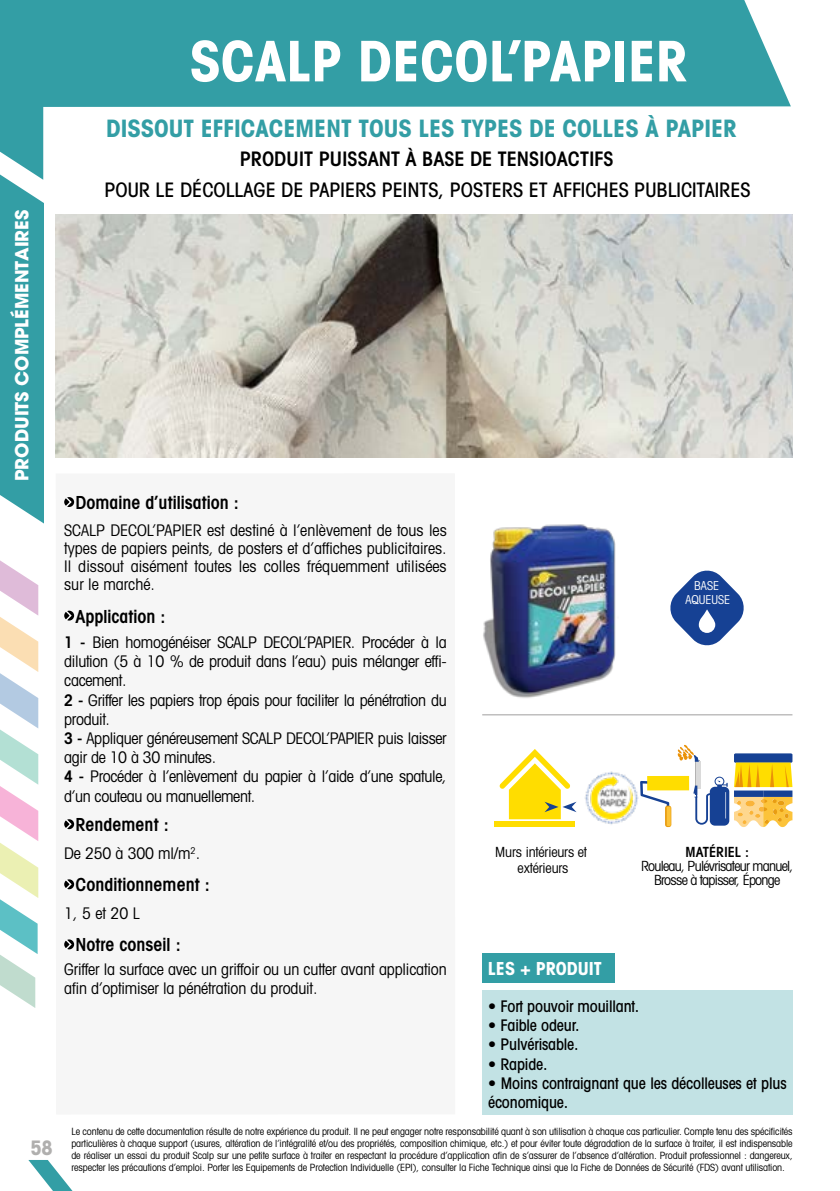
<style>
.page{position:relative;width:840px;height:1191px;background:#fff}
.page>*{position:absolute;margin:0;border:0;box-sizing:border-box;transform-origin:0 0}
.t1{font:700 condensed 56px "Avant Garde";color:#fff}
.t2{font:700 condensed 24px "Avant Garde";color:#339ea5}
.t3{font:500 condensed 20px "Avant Garde";color:#000}
.t4{font:600 condensed 20px "Avant Garde";color:#000}
.t5{font:700 condensed 20px "Avant Garde";color:#b0afae}
.t6{font:600 condensed 18px "Avant Garde";color:#000}
.t7{font:700 18px "Avant Garde";color:#fff}
.t8{font:700 condensed 18px "Avant Garde";color:#fff}
.t9{font:condensed 16px/19.2px "Avant Garde";letter-spacing:-.02em;color:#000}
.t10{font:500 condensed 16px/19.2px "Avant Garde";letter-spacing:-.01em;color:#000}
.t11{font:condensed 14px/14px "Avant Garde";letter-spacing:-.05em;color:#000;text-align:center}
.t12{font:condensed 14px/16.8px "Avant Garde";letter-spacing:-.01em;color:#000;text-align:center}
.t13{font:600 condensed 14px "Avant Garde";color:#000}
.t14{font:condensed 12.2px/14.2px "Avant Garde";color:#fff;text-align:center}
.t15{font:condensed 10px/12px "Avant Garde";letter-spacing:-.01em;color:#000;text-align:justify}
.s1{font-weight:600}
.s2{font-weight:400}
</style>
<div class="page">
<svg style="left:0;top:560px;width:38px;height:448px"></svg>
<svg style="left:0;top:180px;width:44px;height:343px;background:#40a4ab"></svg>
<svg style="left:0;top:0;width:790px;height:180px;fill:#339ea5"></svg>
<svg style="left:28px;top:1160px;width:44px;height:31px"></svg>
<div style="left:56px;top:473px;width:399px;height:641px;background:#f6f6f6"></div>
<div style="left:482px;top:990px;width:310px;height:124px;background:#c2e2e4"></div>
<div style="left:482px;top:953px;width:132px;height:29px;background:#339ea5"></div>
<hr style="left:482px;top:714px;width:310px;height:1px;background:#a09e9e">
<img style="left:56px;top:214px;width:736px;height:243px">
<img style="left:483px;top:524px;width:133px;height:174px">
<svg style="left:664px;top:805px;width:7px;height:22px"></svg>
<div style="left:646px;top:776px;width:42px;height:14px;background:#fd0"></div>
<svg style="left:647px;top:781px;width:23px;height:45px"></svg>
<svg style="left:670px;top:570px;width:74px;height:76px"></svg>
<svg style="left:698px;top:609px;width:16px;height:24px"></svg>
<div style="left:494px;top:821px;width:80px;height:6px;background:#fd0"></div>
<svg style="left:499px;top:749px;width:77px;height:70px"></svg>
<svg style="left:677px;top:745px;width:115px;height:82px"></svg>
<svg style="left:64px;top:497px;width:10px;height:10px"></svg>
<svg style="left:64px;top:610px;width:10px;height:11px"></svg>
<svg style="left:64px;top:819px;width:10px;height:11px"></svg>
<svg style="left:64px;top:879px;width:10px;height:11px"></svg>
<svg style="left:64px;top:939px;width:10px;height:11px"></svg>
<img style="left:585px;top:771px;width:62px;height:54px">
<h3 class="t7" style="left:10px;top:481px;width:272px;rotate:-90deg">PRODUITS COMPLÉMENTAIRES</h3>
<h3 class="t5" style="left:30px;top:1135px;width:24px">58</h3>
<h1 class="t1" style="left:189px;top:25px;width:498px">SCALP DECOL’PAPIER</h1>
<h2 class="t2" style="left:106px;top:112px;width:631px">DISSOUT EFFICACEMENT TOUS LES TYPES DE COLLES À PAPIER</h2>
<h3 class="t4" style="left:239px;top:146px;width:375px">PRODUIT PUISSANT À BASE DE TENSIOACTIFS</h3>
<h3 class="t3" style="left:104px;top:177px;width:647px">POUR LE DÉCOLLAGE DE PAPIERS PEINTS, POSTERS ET AFFICHES PUBLICITAIRES</h3>
<h3 class="t6" style="left:75px;top:491px;width:164px">Domaine d’utilisation :</h3>
<h3 class="t9" style="left:64px;top:521px;width:384px;line-height:18px;text-align:justify">SCALP DECOL’PAPIER est destiné à l’enlèvement de tous les types de papiers peints, de posters et d’affiches publicitaires.<br>Il dissout aisément toutes les colles fréquemment utilisées sur le marché.</h3>
<h3 class="t6" style="left:75px;top:605px;width:91px">Application :</h3>
<p class="t9" style="left:64px;top:632px;width:384px"><span class="s1">1 -</span> Bien homogénéiser SCALP DECOL’PAPIER. Procéder à la dilution (5 à 10 % de produit dans l’eau) puis mélanger effi&shy;cacement.<br><span class="s1">2 -</span> Griffer les papiers trop épais pour faciliter la pénétration du produit.<br><span class="s1">3 -</span> Appliquer généreusement SCALP DECOL’PAPIER puis laisser agir de 10 à 30 minutes.<br><span class="s1">4 -</span> Procéder à l’enlèvement du papier à l’aide d’une spatule, d’un couteau ou manuellement.</p>
<h3 class="t6" style="left:75px;top:813px;width:95px">Rendement :</h3>
<h3 class="t9" style="left:64px;top:843px;width:137px">De 250 à 300 ml/m<sup>2</sup>.</h3>
<h3 class="t6" style="left:75px;top:873px;width:136px">Conditionnement :</h3>
<h3 class="t9" style="left:64px;top:903px;width:77px">1, 5 et 20 L</h3>
<h3 class="t6" style="left:75px;top:934px;width:106px">Notre conseil :</h3>
<h3 class="t9" style="left:64px;top:959px;width:384px">Griffer la surface avec un griffoir ou un cutter avant application afin d’optimiser la pénétration du produit.</h3>
<p class="t14" style="left:685px;top:578px;width:46px">BASE<br>AQUEUSE</p>
<h3 class="t12" style="left:495px;top:843px;width:93px">Murs intérieurs et extérieurs</h3>
<h3 class="t8" style="left:487px;top:957px;width:115px">LES + PRODUIT</h3>
<h3 class="t13" style="left:685px;top:843px;width:65px">MATÉRIEL :</h3>
<h3 class="t11" style="left:640px;top:859px;width:154px">Rouleau, Pulévrisateur manuel,<br>Brosse à tapisser, Éponge</h3>
<h3 class="t10" style="left:488px;top:996px;width:153px"><span class="s2">•</span> Fort pouvoir mouillant.</h3>
<h3 class="t10" style="left:488px;top:1015px;width:93px"><span class="s2">•</span> Faible odeur.</h3>
<h3 class="t10" style="left:488px;top:1034px;width:92px"><span class="s2">•</span> Pulvérisable.</h3>
<h3 class="t10" style="left:488px;top:1053px;width:61px"><span class="s2">•</span> Rapide.</h3>
<h3 class="t10" style="left:488px;top:1073px;width:300px"><span class="s2">•</span> Moins contraignant que les décolleuses et plus économique.</h3>
<p class="t15" style="left:71px;top:1125px;width:722px">Le contenu de cette documentation résulte de notre expérience du produit. Il ne peut engager notre responsabilité quant à son utilisation à chaque cas particulier. Compte tenu des spécificités particulières à chaque support (usures, altération de l’intégralité et/ou des propriétés, composition chimique, etc.) et pour éviter toute dégradation de la surface à traiter, il est indispensable de réaliser un essai du produit Scalp sur une petite surface à traiter en respectant la procédure d’application afin de s’assurer de l’absence d’altération. Produit professionnel : dangereux, respecter les précautions d’emploi. Porter les Equipements de Protection Individuelle (EPI), consulter la Fiche Technique ainsi que la Fiche de Données de Sécurité (FDS) avant utilisation.</p>
</div>
